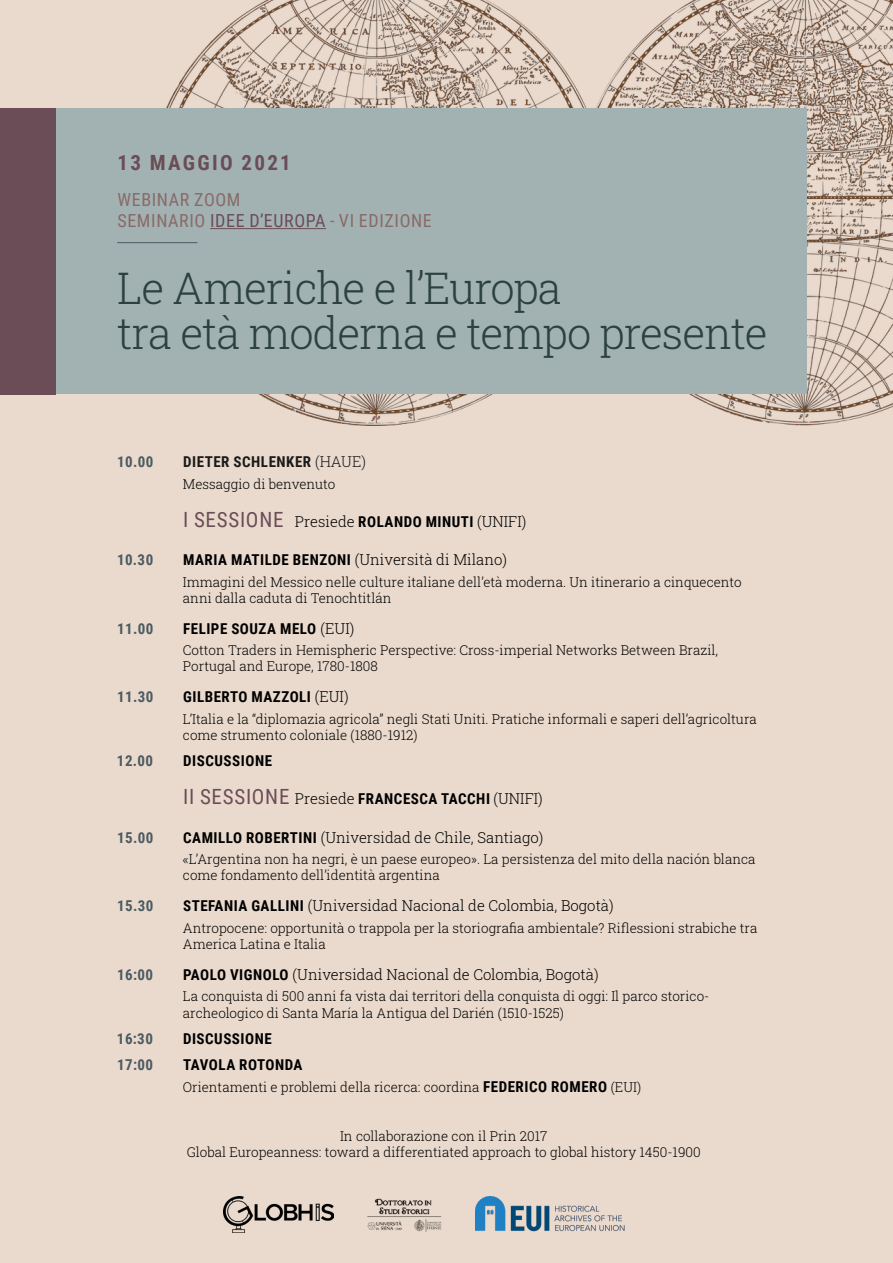
<style>
.page{position:relative;width:893px;height:1263px;background:#eadacd}
.page>*{position:absolute;margin:0;border:0;box-sizing:border-box;transform-origin:0 0}
.t1{font:43.5px/45px "Roboto Slab";letter-spacing:-.025em;color:#2c423f}
.t2{font:700 21px "Roboto Condensed";letter-spacing:.11em;color:#6b4d57}
.t3{font:18px/21.6px "Roboto Condensed";letter-spacing:.035em;color:#896a67}
.t4{font:15px "Roboto Slab";color:#000}
.t5{font:700 15px "Roboto Condensed";letter-spacing:.035em;color:#000}
.t6{font:700 15px "Roboto Condensed";letter-spacing:.035em;color:#4c5b61}
.t7{font:700 15px "Roboto Condensed";letter-spacing:.035em;color:#1a1a1a}
.t8{font:13.5px/16.2px "Roboto Slab";color:#000}
.s1{color:#6b4d57}
.s2{font-family:"Roboto Slab";font-weight:400}
.s3{font-family:"Roboto Condensed";font-size:21px;color:#6b4d57}
.s4{font-family:"Roboto Condensed";font-weight:700}
.s5{font-family:"Roboto Condensed";font-weight:700;font-size:15px}
</style>
<div class="page">
<img style="left:166px;top:0;width:727px;height:426px">
<div style="left:0;top:108px;width:806px;height:286px;background:#a2b2b2"></div>
<img style="left:367px;top:1198px;width:75px;height:34px">
<img style="left:224px;top:1196px;width:110px;height:37px">
<img style="left:475px;top:1196px;width:150px;height:36px">
<hr style="left:210px;top:228px;width:116px;height:1px;background:#6b4d57">
<hr style="left:117px;top:242px;width:80px;height:1px;background:#4c5b61">
<div style="left:0;top:108px;width:56px;height:286px;background:#6b4d57"></div>
<h2 class="t2" style="left:118px;top:147px;width:175px">13 MAGGIO 2021</h2>
<h3 class="t3" style="left:117px;top:188px;width:316px">WEBINAR ZOOM<br>SEMINARIO <span class="s1">IDEE D’EUROPA</span> - VI EDIZIONE</h3>
<h1 class="t1" style="left:117px;top:264px;width:652px">Le Americhe e l’Europa<br>tra età moderna e tempo presente</h1>
<p class="t6" style="left:117px;top:451px;width:38px">10.00</p>
<p class="t7" style="left:183px;top:451px;width:184px">DIETER SCHLENKER <span class="s2">(HAUE)</span></p>
<p class="t8" style="left:183px;top:475px;width:154px">Messaggio di benvenuto</p>
<p class="t4" style="left:183px;top:511px;width:345px"><span class="s3">I SESSIONE</span> Presiede <span class="s4">ROLANDO MINUTI</span> (UNIFI)</p>
<p class="t6" style="left:117px;top:549px;width:38px">10.30</p>
<p class="t4" style="left:183px;top:549px;width:326px"><span class="s4">MARIA MATILDE BENZONI</span> (Università di Milano)</p>
<p class="t8" style="left:183px;top:573px;width:560px">Immagini del Messico nelle culture italiane dell’età moderna. Un itinerario a cinquecento anni dalla caduta di Tenochtitlán</p>
<p class="t6" style="left:117px;top:618px;width:38px">11.00</p>
<p class="t5" style="left:183px;top:618px;width:173px">FELIPE SOUZA MELO <span class="s2">(EUI)</span></p>
<p class="t8" style="left:183px;top:642px;width:537px">Cotton Traders in Hemispheric Perspective: Cross-imperial Networks Between Brazil,<br>Portugal and Europe, 1780-1808</p>
<p class="t6" style="left:117px;top:686px;width:38px">11.30</p>
<p class="t5" style="left:183px;top:686px;width:167px">GILBERTO MAZZOLI <span class="s2">(EUI)</span></p>
<p class="t8" style="left:183px;top:710px;width:575px">L’Italia e la “diplomazia agricola” negli Stati Uniti. Pratiche informali e saperi dell’agricoltura come strumento coloniale (1880-1912)</p>
<p class="t6" style="left:117px;top:750px;width:38px">12.00</p>
<p class="t5" style="left:183px;top:750px;width:90px">DISCUSSIONE</p>
<p class="t4" style="left:183px;top:789px;width:361px"><span class="s3">II SESSIONE</span> Presiede <span class="s4">FRANCESCA TACCHI</span> (UNIFI)</p>
<p class="t6" style="left:117px;top:827px;width:38px">15.00</p>
<p class="t4" style="left:183px;top:827px;width:362px"><span class="s4">CAMILLO ROBERTINI</span> (Universidad de Chile, Santiago)</p>
<p class="t8" style="left:183px;top:851px;width:574px">«L’Argentina non ha negri, è un paese europeo». La persistenza del mito della nación blanca come fondamento dell’identità argentina</p>
<p class="t6" style="left:117px;top:895px;width:38px">15.30</p>
<p class="t4" style="left:183px;top:895px;width:432px"><span class="s4">STEFANIA GALLINI</span> (Universidad Nacional de Colombia, Bogotà)</p>
<p class="t8" style="left:183px;top:919px;width:576px">Antropocene: opportunità o trappola per la storiografia ambientale? Riflessioni strabiche tra<br>America Latina e Italia</p>
<p class="t6" style="left:117px;top:964px;width:38px">16:00</p>
<p class="t4" style="left:183px;top:964px;width:417px"><span class="s4">PAOLO VIGNOLO</span> (Universidad Nacional de Colombia, Bogotà)</p>
<p class="t8" style="left:183px;top:988px;width:528px">La conquista di 500 anni fa vista dai territori della conquista di oggi: Il parco storico&shy;archeologico di Santa María la Antigua del Darién (1510-1525)</p>
<p class="t6" style="left:117px;top:1028px;width:38px">16:30</p>
<p class="t5" style="left:183px;top:1028px;width:90px">DISCUSSIONE</p>
<p class="t6" style="left:117px;top:1054px;width:38px">17:00</p>
<p class="t5" style="left:183px;top:1054px;width:121px">TAVOLA ROTONDA</p>
<p class="t8" style="left:183px;top:1078px;width:460px">Orientamenti e problemi della ricerca: coordina <span class="s5">FEDERICO ROMERO</span> (EUI)</p>
<p class="t8" style="left:187px;top:1128px;width:515px;text-align:center">In collaborazione con il Prin 2017<br>Global Europeanness: toward a differentiated approach to global history 1450-1900</p>
</div>
